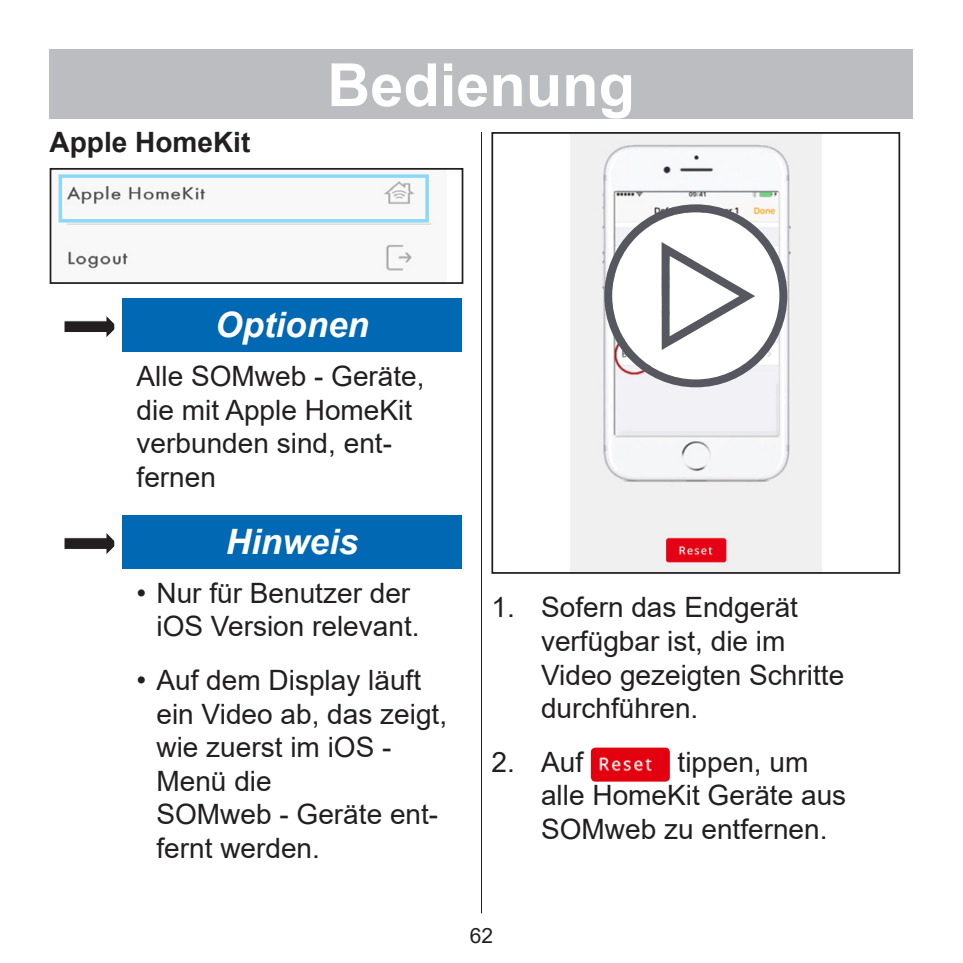
<style>
.page{position:relative;width:963px;height:963px;background:#fff}
.page>*{position:absolute;margin:0;border:0;box-sizing:border-box;transform-origin:0 0}
.t1{font:700 59.5px "Arial";color:#fff}
.t2{font:italic 700 35px "Arial";color:#fff}
.t3{font:28px/33.6px "Arial";color:#231f20}
.t4{font:700 28px "Arial";color:#231f20}
.t5{font:21px "Arial";color:#231f20}
</style>
<div class="page">
<hr style="left:481px;top:132px;width:1px;height:781px;background:#231f20">
<div style="left:49px;top:50px;width:863px;height:69px;background:#bcbdc0"></div>
<img style="left:570px;top:135px;width:251px;height:435px">
<div style="left:491px;top:132px;width:409px;height:441px;border:2px solid #231f20"></div>
<svg style="left:604px;top:204px;width:183px;height:183px"></svg>
<img style="left:591px;top:747px;width:78px;height:34px">
<img style="left:58px;top:174px;width:374px;height:98px">
<div style="left:50px;top:168px;width:413px;height:116px;border:2px solid #231f20"></div>
<div style="left:59px;top:174px;width:370px;height:48px;border:4px solid #8dd7f7"></div>
<div style="left:123px;top:298px;width:338px;height:53px;background:#0168b3"></div>
<svg style="left:64px;top:316px;width:50px;height:21px"></svg>
<div style="left:123px;top:515px;width:338px;height:53px;background:#0168b3"></div>
<svg style="left:64px;top:533px;width:50px;height:21px"></svg>
<p class="t4" style="left:50px;top:123px;width:202px">Apple HomeKit</p>
<h1 class="t1" style="left:327px;top:43px;width:309px">Bedienung</h1>
<p class="t2" style="left:215px;top:302px;width:155px">Optionen</p>
<p class="t3" style="left:137px;top:359px;width:289px">Alle SOMweb - Geräte, die mit Apple HomeKit verbunden sind, ent&shy;fernen</p>
<p class="t2" style="left:226px;top:518px;width:134px">Hinweis</p>
<p class="t3" style="left:156px;top:576px;width:264px;text-indent:-20px">• Nur für Benutzer der iOS Version relevant.</p>
<p class="t3" style="left:156px;top:663px;width:292px;text-indent:-20px">• Auf dem Display läuft ein Video ab, das zeigt, wie zuerst im iOS -<br>Menü die<br>SOMweb - Geräte ent&shy;fernt werden.</p>
<p class="t3" style="left:541px;top:590px;width:304px;text-indent:-50px">1. Sofern das Endgerät verfügbar ist, die im<br>Video gezeigten Schritte durchführen.</p>
<p class="t3" style="left:491px;top:744px;width:93px">2. Auf</p>
<p class="t3" style="left:541px;top:744px;width:307px;text-indent:136px">tippen, um alle HomeKit Geräte aus<br>SOMweb zu entfernen.</p>
<p class="t5" style="left:470px;top:921px;width:25px">62</p>
</div>
